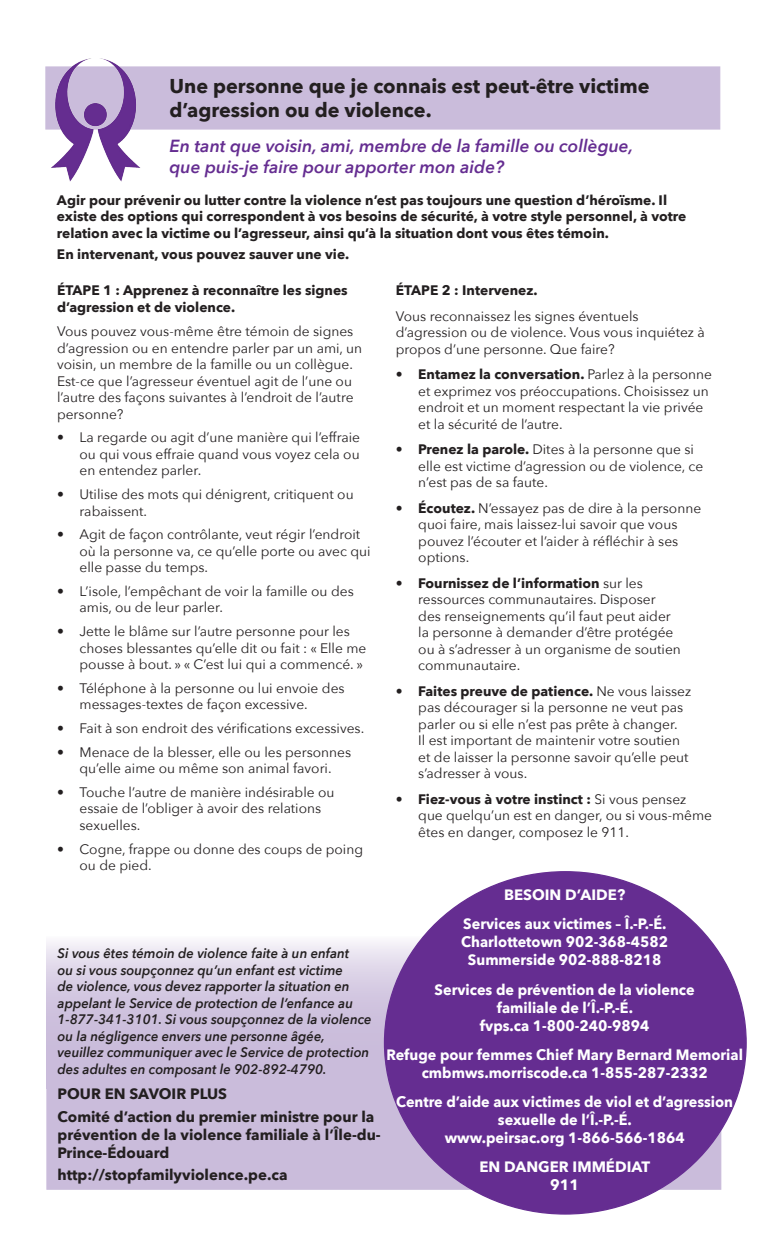
<style>
.page{position:relative;width:765px;height:1260px;background:#fff}
.page>*{position:absolute;margin:0;border:0;box-sizing:border-box;transform-origin:0 0}
.t1{font:700 20px/24px "Avenir Next";color:#231f20}
.t2{font:italic 600 17.5px "Avenir Next";color:#652d91}
.t3{font:700 15px/18px "Avenir Next";color:#fff;text-align:center;scale:.96 1}
.t4{font:700 15px/18px "Avenir Next";color:#231f20}
.t5{font:700 15px "Avenir Next";color:#fff}
.t6{font:13.75px/16.5px "Avenir Next";color:#231f20}
.t7{font:700 13.75px/16.5px "Avenir Next";color:#231f20}
.t8{font:italic 600 13.75px/16.5px "Avenir Next";color:#231f20;scale:.96 1}
.s1{font-weight:700}
</style>
<div class="page">
<div style="left:45px;top:66px;width:675px;height:64px;background:#cabcdb;border:1px solid #cabcdb"></div>
<img style="left:45px;top:58px;width:103px;height:124px">
<svg style="left:46px;top:936px;width:377px;height:148px;background:#d5cbe2"></svg>
<div style="left:46px;top:1084px;width:675px;height:106px;background:#cabcdb;border:1px solid #cabcdb"></div>
<div style="left:384px;top:872px;width:362px;height:342px;background:#652d91;border-radius:50%"></div>
<p class="t1" style="left:170px;top:74px;width:482px">Une personne que je connais est peut-être victime d’agression ou de violence.</p>
<p class="t2" style="left:170px;top:131px;width:465px">En tant que voisin, ami, membre de la famille ou collègue,</p>
<p class="t2" style="left:170px;top:152px;width:336px">que puis-je faire pour apporter mon aide?</p>
<p class="t7" style="left:57px;top:192px;width:631px">Agir pour prévenir ou lutter contre la violence n’est pas toujours une question d’héroïsme. Il existe des options qui correspondent à vos besoins de sécurité, à votre style personnel, à votre relation avec la victime ou l’agresseur, ainsi qu’à la situation dont vous êtes témoin.</p>
<p class="t7" style="left:57px;top:246px;width:294px">En intervenant, vous pouvez sauver une vie.</p>
<p class="t7" style="left:57px;top:282px;width:292px">ÉTAPE 1 : Apprenez à reconnaître les signes d’agression et de violence.</p>
<p class="t6" style="left:57px;top:322px;width:307px">Vous pouvez vous-même être témoin de signes d’agression ou en entendre parler par un ami, un voisin, un membre de la famille ou un collègue.<br>Est-ce que l’agresseur éventuel agit de l’une ou l’autre des façons suivantes à l’endroit de l’autre personne?</p>
<p class="t6" style="left:80px;top:429px;width:282px;text-align:justify;text-indent:-22px">• La regarde ou agit d’une manière qui l’effraie ou qui vous effraie quand vous voyez cela ou en entendez parler.</p>
<p class="t6" style="left:80px;top:485px;width:276px;text-indent:-22px">• Utilise des mots qui dénigrent, critiquent ou rabaissent.</p>
<p class="t6" style="left:80px;top:526px;width:293px;text-indent:-22px">• Agit de façon contrôlante, veut régir l’endroit où la personne va, ce qu’elle porte ou avec qui elle passe du temps.</p>
<p class="t6" style="left:80px;top:582px;width:276px;text-indent:-22px">• L’isole, l’empêchant de voir la famille ou des amis, ou de leur parler.</p>
<p class="t6" style="left:80px;top:622px;width:288px;text-indent:-22px">• Jette le blâme sur l’autre personne pour les choses blessantes qu’elle dit ou fait : « Elle me pousse à bout. » « C’est lui qui a commencé. »</p>
<p class="t6" style="left:80px;top:679px;width:267px;text-indent:-22px">• Téléphone à la personne ou lui envoie des messages-textes de façon excessive.</p>
<p class="t6" style="left:57px;top:719px;width:309px">• Fait à son endroit des vérifications excessives.</p>
<p class="t6" style="left:57px;top:743px;width:296px;text-align:center">• Menace de la blesser, elle ou les personnes qu’elle aime ou même son animal favori.</p>
<p class="t6" style="left:80px;top:783px;width:256px;text-indent:-22px">• Touche l’autre de manière indésirable ou essaie de l’obliger à avoir des relations sexuelles.</p>
<p class="t6" style="left:80px;top:840px;width:285px;text-indent:-22px">• Cogne, frappe ou donne des coups de poing ou de pied.</p>
<p class="t7" style="left:396px;top:282px;width:143px">ÉTAPE 2 : Intervenez.</p>
<p class="t6" style="left:396px;top:307px;width:311px">Vous reconnaissez les signes éventuels d’agression ou de violence. Vous vous inquiétez à propos d’une personne. Que faire?</p>
<p class="t6" style="left:418px;top:365px;width:295px;text-indent:-22px"><span class="s1">• Entamez la conversation.</span> Parlez à la personne et exprimez vos préoccupations. Choisissez un endroit et un moment respectant la vie privée et la sécurité de l’autre.</p>
<p class="t6" style="left:418px;top:440px;width:287px;text-indent:-22px"><span class="s1">• Prenez la parole.</span> Dites à la personne que si elle est victime d’agression ou de violence, ce n’est pas de sa faute.</p>
<p class="t6" style="left:418px;top:499px;width:284px;text-indent:-22px"><span class="s1">• Écoutez.</span> N’essayez pas de dire à la personne quoi faire, mais laissez-lui savoir que vous pouvez l’écouter et l’aider à réfléchir à ses options.</p>
<p class="t6" style="left:418px;top:574px;width:264px;text-indent:-22px"><span class="s1">• Fournissez de l’information</span> sur les ressources communautaires. Disposer des renseignements qu’il faut peut aider la personne à demander d’être protégée ou à s’adresser à un organisme de soutien communautaire.</p>
<p class="t6" style="left:418px;top:682px;width:274px;text-indent:-22px"><span class="s1">• Faites preuve de patience.</span> Ne vous laissez pas décourager si la personne ne veut pas parler ou si elle n’est pas prête à changer.<br>Il est important de maintenir votre soutien et de laisser la personne savoir qu’elle peut s’adresser à vous.</p>
<p class="t6" style="left:418px;top:790px;width:295px;text-indent:-22px"><span class="s1">• Fiez-vous à votre instinct :</span> Si vous pensez que quelqu’un est en danger, ou si vous-même êtes en danger, composez le 911.</p>
<p class="t5" style="left:504px;top:882px;width:123px">BESOIN D’AIDE?</p>
<p class="t3" style="left:463px;top:915px;width:213px">Services aux victimes – Î.-P.-É.</p>
<p class="t3" style="left:461px;top:933px;width:217px">Charlottetown 902-368‑4582</p>
<p class="t3" style="left:468px;top:951px;width:203px">Summerside 902-888‑8218</p>
<p class="t3" style="left:435px;top:980px;width:273px">Services de prévention de la violence</p>
<p class="t3" style="left:497px;top:998px;width:143px">familiale de l’Î.-P.-É.</p>
<p class="t3" style="left:480px;top:1016px;width:178px">fvps.ca 1-800-240-9894</p>
<p class="t3" style="left:386px;top:1045px;width:373px">Refuge pour femmes Chief Mary Bernard Memorial</p>
<p class="t3" style="left:422px;top:1063px;width:299px">cmbmws.morriscode.ca 1-855-287-2332</p>
<p class="t3" style="left:396px;top:1093px;width:353px">Centre d’aide aux victimes de viol et d’agression sexuelle de l’Î.-P.-É.</p>
<p class="t3" style="left:445px;top:1129px;width:251px">www.peirsac.org 1-866-566-1864</p>
<p class="t5" style="left:479px;top:1154px;width:172px">EN DANGER IMMÉDIAT</p>
<p class="t5" style="left:550px;top:1172px;width:31px">911</p>
<p class="t8" style="left:58px;top:945px;width:329px">Si vous êtes témoin de violence faite à un enfant<br>ou si vous soupçonnez qu’un enfant est victime<br>de violence, vous devez rapporter la situation en appelant le Service de protection de l’enfance au 1-877-341-3101. Si vous soupçonnez de la violence ou la négligence envers une personne âgée, veuillez communiquer avec le Service de protection des adultes en composant le 902-892-4790.</p>
<p class="t4" style="left:58px;top:1085px;width:171px">POUR EN SAVOIR PLUS</p>
<p class="t4" style="left:58px;top:1107px;width:325px">Comité d’action du premier ministre pour la prévention de la violence familiale à l’Île-du-<br>Prince-Édouard</p>
<p class="t4" style="left:58px;top:1166px;width:231px">http://stopfamilyviolence.pe.ca</p>
</div>
